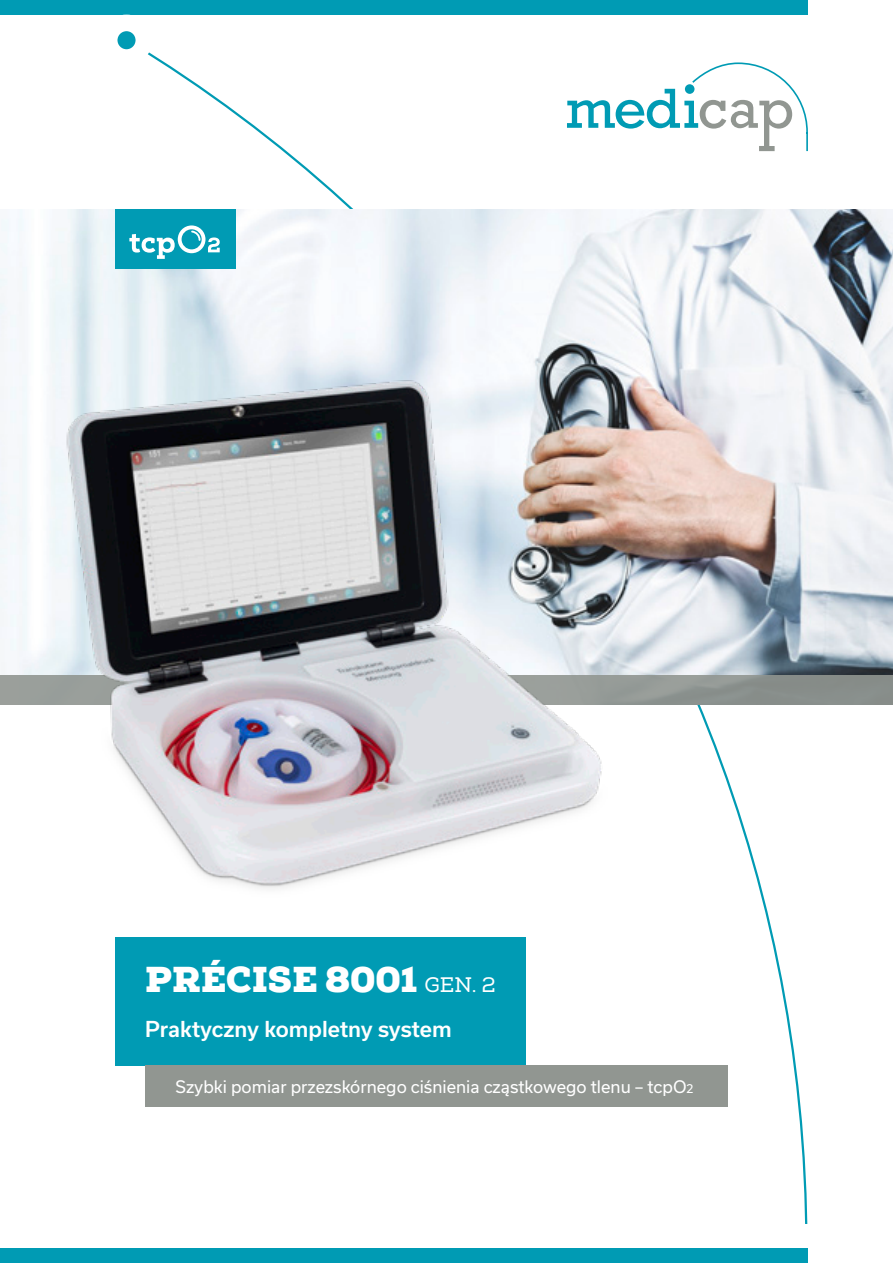
<style>
.page{position:relative;width:893px;height:1263px;background:#fff}
.page>*{position:absolute;margin:0;border:0;box-sizing:border-box;transform-origin:0 0}
.t1{font:900 36px "Nexa Slab";color:#fff}
.t2{font:500 21px "Usual";color:#fff}
.t3{font:16.5px "Usual";color:#fff}
.s1{font-weight:400;font-size:21px}
.s2{font-size:12px}
</style>
<div class="page">
<svg style="left:567px;top:62px;width:241px;height:89px"></svg>
<div style="left:0;top:0;width:808px;height:15px;background:#009bb4"></div>
<img style="left:0;top:209px;width:893px;height:466px">
<div style="left:0;top:675px;width:893px;height:29px;background:#878d8a"></div>
<img style="left:0;top:278px;width:810px;height:659px">
<div style="left:115px;top:937px;width:411px;height:128px;background:#009bb4"></div>
<div style="left:145px;top:1065px;width:583px;height:42px;background:#919691"></div>
<div style="left:109px;top:23px;width:35px;height:35px;background:#009bb4;border-radius:50%"></div>
<div style="left:101px;top:15px;width:51px;height:51px;border:17px solid #fff;border-radius:50%"></div>
<div style="left:0;top:1248px;width:808px;height:15px;background:#009bb4"></div>
<img style="left:0;top:590px;width:51px;height:347px">
<div style="left:115px;top:209px;width:121px;height:60px;background:#009bb4"></div>
<svg style="left:129px;top:225px;width:91px;height:34px"></svg>
<h1 class="t1" style="left:145px;top:956px;width:352px">PRÉCISE 8001 <span class="s1">GEN. 2</span></h1>
<p class="t2" style="left:145px;top:1016px;width:308px">Praktyczny kompletny system</p>
<p class="t3" style="left:175px;top:1077px;width:520px">Szybki pomiar przezskórnego ciśnienia cząstkowego tlenu – tcpO<span class="s2">2</span></p>
</div>
